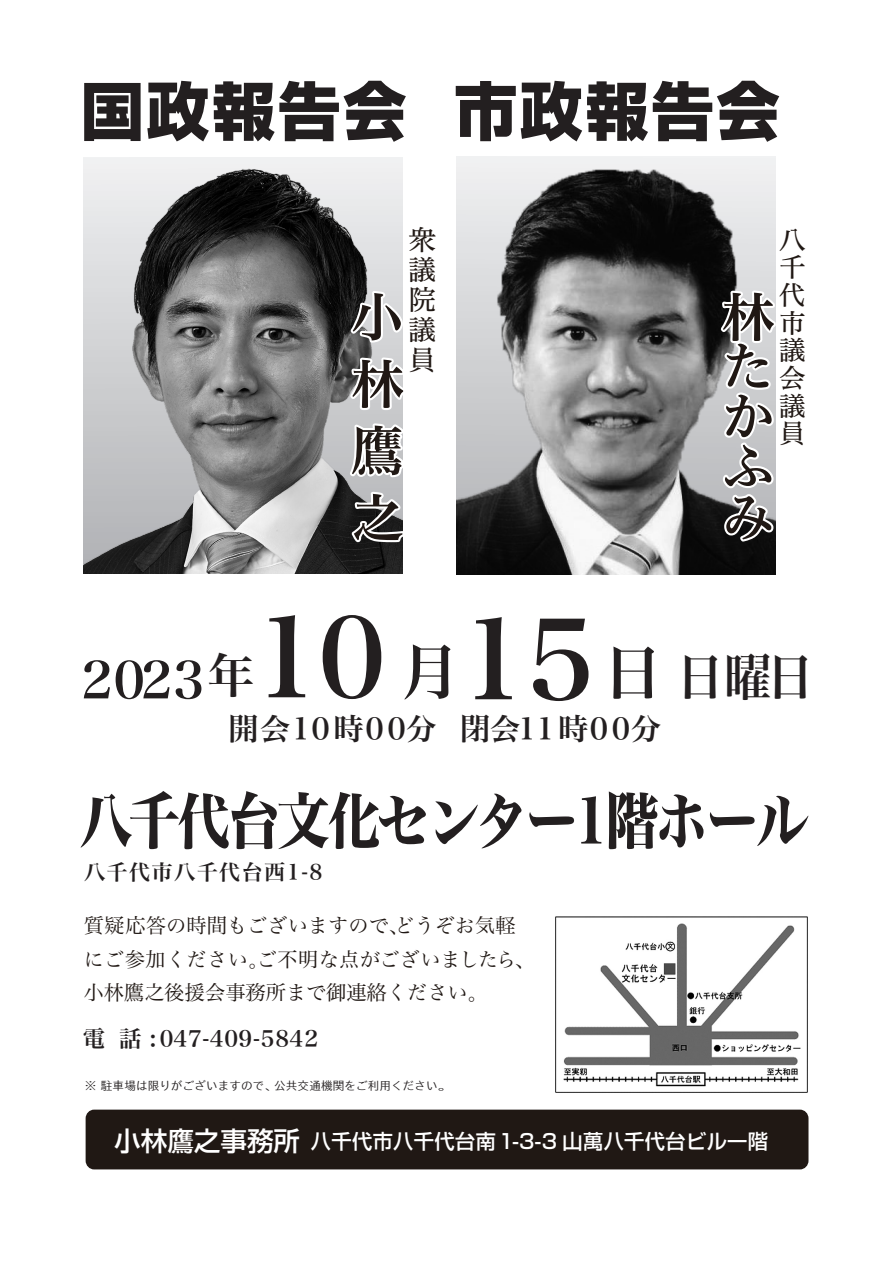
<style>
.page{position:relative;width:893px;height:1263px;background:#fff}
.page>*{position:absolute;margin:0;border:0;box-sizing:border-box;transform-origin:0 0}
.t1{font:109.95px "Hira Min Pro W6";color:#231f20}
.t2{font:800 63px "Shin Go Pro";letter-spacing:.04em;color:#231f20}
.t3{font:61.35px "Hira Min Std W8";letter-spacing:-.045em;color:#231f20;scale:.86 1}
.t4{font:53.1px/49.9px "Hiragino UD Serif Std W6";color:#201814;text-align:justify}
.t5{font:51px "Hira Min Pro W6";color:#231f20}
.t6{font:30px "Hira Min Pro W6";letter-spacing:.06em;color:#231f20}
.t7{font:27.6px "Hiragino UD Serif Std W4";color:#201814}
.t8{font:26.55px/27.6px "Hiragino UD Serif Std W4";color:#201814;text-align:justify}
.t9{font:22.35px "Hira Min Pro W6";letter-spacing:.02em;color:#231f20}
.t10{font:21.3px "Hira Min Pro W6";letter-spacing:.06em;color:#231f20}
.t11{font:20.25px/33.6px "Hira Min Pro W3";color:#201814}
.t12{font:500 20.25px "Shin Go Pro";letter-spacing:.02em;color:#fff}
.t13{font:11.7px "TB Go Std SL C6";color:#231f20}
.s1{font-size:47.85px}
.s2{font-size:59.55px}
.s3{font-size:49.95px}
.s4{font-size:26.55px}
</style>
<div class="page">
<img style="left:555px;top:916px;width:253px;height:177px">
<div style="left:86px;top:1109px;width:722px;height:60px;background:#201814;border-radius:9px"></div>
<img style="left:84px;top:157px;width:319px;height:417px">
<svg style="left:347px;top:157px;width:56px;height:388px"></svg>
<img style="left:457px;top:157px;width:319px;height:418px">
<svg style="left:718px;top:212px;width:58px;height:333px"></svg>
<h2 class="t2" style="left:81px;top:61px;width:700px">国政報告会 市政報告会</h2>
<h3 class="t7" style="left:408px;top:218px;width:29px">衆</h3>
<h3 class="t7" style="left:408px;top:248px;width:29px">議</h3>
<h3 class="t7" style="left:408px;top:278px;width:29px">院</h3>
<h3 class="t4" style="left:351px;top:281px;width:54px;line-height:66.9px">小林鷹之</h3>
<h3 class="t7" style="left:408px;top:309px;width:29px">議</h3>
<h3 class="t7" style="left:408px;top:339px;width:29px">員</h3>
<h3 class="t8" style="left:779px;top:224px;width:28px">八千代市議会議員</h3>
<h3 class="t4" style="left:722px;top:289px;width:54px">林たかふみ</h3>
<h3 class="t5" style="left:81px;top:635px;width:175px">2023<span class="s1">年</span></h3>
<h1 class="t1" style="left:253px;top:562px;width:563px">10 <span class="s2">月</span>15<span class="s2">日</span><span class="s3">日曜日</span></h1>
<h3 class="t6" style="left:228px;top:702px;width:434px">開会10時00分 閉会11時00分</h3>
<h3 class="t3" style="left:79px;top:776px;width:850px">八千代台文化センター1階ホール</h3>
<p class="t10" style="left:84px;top:854px;width:240px">八千代市八千代台西1-8</p>
<p class="t11" style="left:84px;top:907px;width:453px">質疑応答の時間もございますので、どうぞお気軽にご参加ください。ご不明な点がございましたら、小林鷹之後援会事務所まで御連絡ください。</p>
<p class="t9" style="left:83px;top:1019px;width:237px">電 話 :047-409-5842</p>
<p class="t13" style="left:85px;top:1076px;width:366px">※ 駐車場は限りがございますので、公共交通機関をご利用ください。</p>
<p class="t12" style="left:114px;top:1124px;width:655px"><span class="s4">小林鷹之事務所</span> 八千代市八千代台南１-3-3 山萬八千代台ビル一階</p>
</div>
